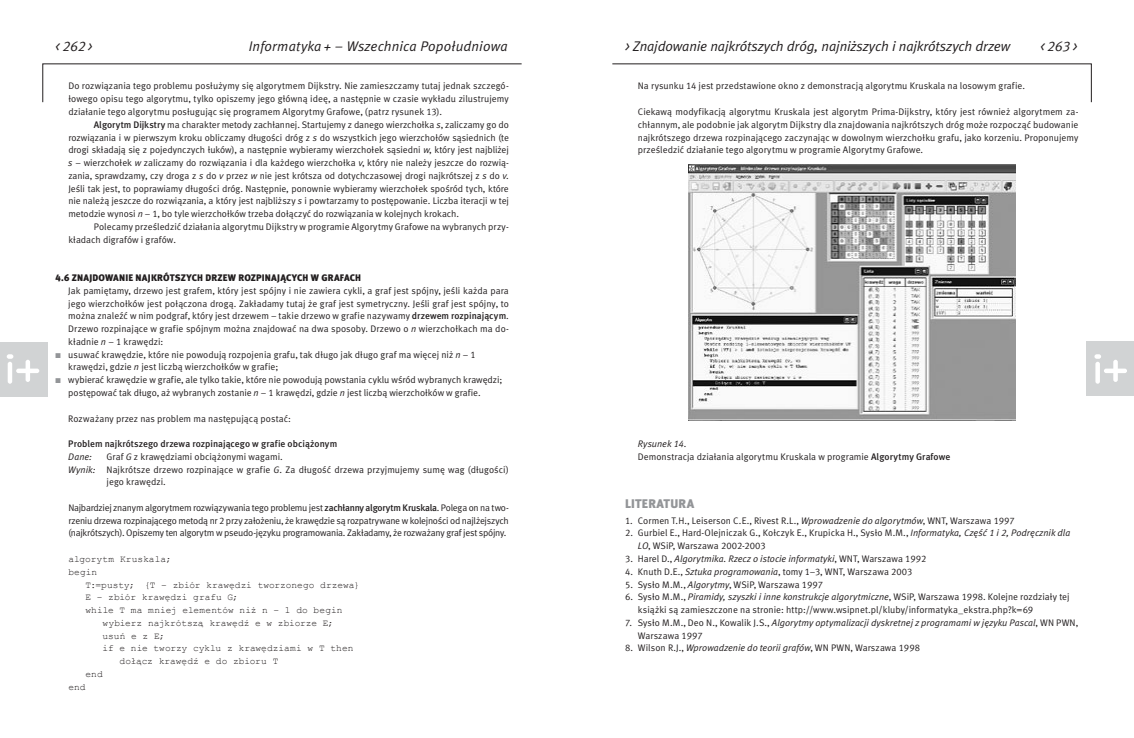
<style>
.page{position:relative;width:1134px;height:738px;background:#fff}
.page>*{position:absolute;margin:0;border:0;box-sizing:border-box;transform-origin:0 0}
.t1{font:italic 14px "Meta Normal CELF";letter-spacing:.005em;color:#221e1f}
.t2{font:12.5px "Meta Black CELF";letter-spacing:.025em;color:#939598}
.t3{font:9.5px/12.8px "Meta Normal CELF";letter-spacing:.005em;color:#221e1f}
.t4{font:9.5px/12.8px "Courier New";color:#221e1f}
.t5{font:italic 9.5px/12.8px "Meta Normal CELF";letter-spacing:.005em;color:#221e1f}
.t6{font:9.5px "Meta Medium CELF";letter-spacing:.005em;color:#221e1f}
.t7{font:9.5px "Meta Black CELF";letter-spacing:.025em;color:#221e1f}
.s1{font-family:"Meta Medium CELF"}
.s2{font-style:italic}
.s3{color:#939598}
.s4{font-style:normal}
</style>
<div class="page">
<svg style="left:42px;top:63px;width:480px;height:40px"></svg>
<svg style="left:612px;top:63px;width:480px;height:40px"></svg>
<div style="left:0;top:341px;width:48px;height:55px;background:#d1d3d4"></div>
<hr style="left:8px;top:361px;width:4px;height:22px;background:#fff;border-radius:2px">
<svg style="left:7px;top:354px;width:32px;height:27px"></svg>
<div style="left:1087px;top:341px;width:47px;height:55px;background:#d1d3d4"></div>
<div style="left:1095px;top:361px;width:5px;height:22px;background:#fff;border-radius:2px"></div>
<svg style="left:1094px;top:354px;width:33px;height:27px"></svg>
<img style="left:688px;top:164px;width:327px;height:256px">
<h1 class="t1" style="left:56px;top:38px;width:38px">&lt; 262 &gt;</h1>
<h1 class="t1" style="left:249px;top:38px;width:260px">Informatyka + – Wszechnica Popołudniowa</h1>
<h1 class="t1" style="left:625px;top:38px;width:386px">&gt; Znajdowanie najkrótszych dróg, najniższych i najkrótszych drzew</h1>
<h1 class="t1" style="left:1040px;top:38px;width:38px">&lt; 263 &gt;</h1>
<p class="t3" style="left:638px;top:80px;width:389px">Na rysunku 14 jest przedstawione okno z demonstracją algorytmu Kruskala na losowym grafie.</p>
<p class="t3" style="left:638px;top:105px;width:442px;text-align:justify">Ciekawą modyfikacją algorytmu Kruskala jest algorytm Prima-Dijkstry, który jest również algorytmem za&shy;chłannym, ale podobnie jak algorytm Dijkstry dla znajdowania najkrótszych dróg może rozpocząć budowanie najkrótszego drzewa rozpinającego zaczynając w dowolnym wierzchołku grafu, jako korzeniu. Proponujemy prześledzić działanie tego algorytmu w programie Algorytmy Grafowe.</p>
<p class="t3" style="left:68px;top:80px;width:442px;text-align:justify">Do rozwiązania tego problemu posłużymy się algorytmem Dijkstry. Nie zamieszczamy tutaj jednak szczegó&shy;łowego opisu tego algorytmu, tylko opiszemy jego główną ideę, a następnie w czasie wykładu zilustrujemy działanie tego algorytmu posługując się programem Algorytmy Grafowe, (patrz rysunek 13).</p>
<p class="t3" style="left:68px;top:118px;width:442px;text-align:justify;text-indent:26px"><span class="s1">Algorytm Dijkstry</span> ma charakter metody zachłannej. Startujemy z danego wierzchołka <span class="s2">s</span>, zaliczamy go do rozwiązania i w pierwszym kroku obliczamy długości dróg z <span class="s2">s</span> do wszystkich jego wierzchołów sąsiednich (te drogi składają się z pojedynczych łuków), a następnie wybieramy wierzchołek sąsiedni <span class="s2">w</span>, który jest najbliżej <span class="s2">s</span> – wierzchołek <span class="s2">w</span> zaliczamy do rozwiązania i dla każdego wierzchołka <span class="s2">v</span>, który nie należy jeszcze do rozwią&shy;zania, sprawdzamy, czy droga z <span class="s2">s</span> do <span class="s2">v</span> przez <span class="s2">w</span> nie jest krótsza od dotychczasowej drogi najkrótszej z <span class="s2">s</span> do <span class="s2">v</span>.<br>Jeśli tak jest, to poprawiamy długości dróg. Następnie, ponownie wybieramy wierzchołek spośród tych, które nie należą jeszcze do rozwiązania, a który jest najbliższy <span class="s2">s</span> i powtarzamy to postępowanie. Liczba iteracji w tej metodzie wynosi <span class="s2">n</span> – 1, bo tyle wierzchołków trzeba dołączyć do rozwiązania w kolejnych krokach.</p>
<p class="t3" style="left:68px;top:220px;width:442px;text-indent:26px">Polecamy prześledzić działania algorytmu Dijkstry w programie Algorytmy Grafowe na wybranych przy&shy;kładach digrafów i grafów.</p>
<p class="t7" style="left:56px;top:272px;width:307px">4.6 ZNAJDOWANIE NAJKRÓTSZYCH DRZEW ROZPINAJĄCYCH W GRAFACH</p>
<p class="t3" style="left:68px;top:284px;width:442px;text-align:justify">Jak pamiętamy, drzewo jest grafem, który jest spójny i nie zawiera cykli, a graf jest spójny, jeśli każda para jego wierzchołków jest połączona drogą. Zakładamy tutaj że graf jest symetryczny. Jeśli graf jest spójny, to można znaleźć w nim podgraf, który jest drzewem – takie drzewo w grafie nazywamy <span class="s1">drzewem rozpinającym</span>.<br>Drzewo rozpinające w grafie spójnym można znajdować na dwa sposoby. Drzewo o <span class="s2">n</span> wierzchołkach ma do&shy;kładnie <span class="s2">n</span> – 1 krawędzi:</p>
<p class="t3" style="left:68px;top:348px;width:409px;text-indent:-13px"><span class="s3">■</span> usuwać krawędzie, które nie powodują rozpojenia grafu, tak długo jak długo graf ma więcej niż <span class="s2">n</span> – 1 krawędzi, gdzie <span class="s2">n</span> jest liczbą wierzchołków w grafie;</p>
<p class="t3" style="left:68px;top:373px;width:435px;text-indent:-13px"><span class="s3">■</span> wybierać krawędzie w grafie, ale tylko takie, które nie powodują powstania cyklu wśród wybranych krawędzi; postępować tak długo, aż wybranych zostanie <span class="s2">n</span> – 1 krawędzi, gdzie <span class="s2">n</span> jest liczbą wierzchołków w grafie.</p>
<p class="t3" style="left:68px;top:411px;width:224px">Rozważany przez nas problem ma następującą postać:</p>
<p class="t6" style="left:68px;top:437px;width:270px">Problem najkrótszego drzewa rozpinającego w grafie obciążonym</p>
<p class="t5" style="left:68px;top:450px;width:25px">Dane:</p>
<p class="t3" style="left:107px;top:450px;width:178px">Graf <span class="s2">G</span> z krawędziami obciążonymi wagami.</p>
<p class="t3" style="left:68px;top:462px;width:442px"><span class="s2">Wynik:</span> Najkrótsze drzewo rozpinające w grafie <span class="s2">G</span>. Za długość drzewa przyjmujemy sumę wag (długości)</p>
<p class="t3" style="left:107px;top:475px;width:61px">jego krawędzi.</p>
<p class="t3" style="left:68px;top:501px;width:442px;text-align:justify">Najbardziej znanym algorytmem rozwiązywania tego problemu jest <span class="s1">zachłanny algorytm Kruskala</span>. Polega on na two&shy;rzeniu drzewa rozpinającego metodą nr 2 przy założeniu, że krawędzie są rozpatrywane w kolejności od najlżejszych (najkrótszych). Opiszemy ten algorytm w pseudo-języku programowania. Zakładamy, że rozważany graf jest spójny.</p>
<p class="t4" style="left:68px;top:552px;width:105px">algorytm Kruskala; begin</p>
<p class="t4" style="left:85px;top:577px;width:275px">T:=pusty; {T – zbiór krawędzi tworzonego drzewa}</p>
<p class="t4" style="left:85px;top:590px;width:154px">E – zbiór krawędzi grafu G;</p>
<p class="t4" style="left:85px;top:603px;width:259px">while T ma mniej elementów niż n – 1 do begin</p>
<p class="t4" style="left:103px;top:615px;width:232px">wybierz najkrótszą krawędź e w zbiorze E;</p>
<p class="t4" style="left:103px;top:628px;width:64px">usuń e z E;</p>
<p class="t4" style="left:103px;top:641px;width:252px">if e nie tworzy cyklu z krawędziami w T then</p>
<p class="t4" style="left:120px;top:654px;width:160px">dołącz krawędź e do zbioru T</p>
<p class="t4" style="left:85px;top:666px;width:19px">end</p>
<p class="t4" style="left:68px;top:679px;width:19px">end</p>
<p class="t3" style="left:638px;top:437px;width:314px"><span class="s2">Rysunek 14.<br></span>Demonstracja działania algorytmu Kruskala w programie <span class="s1">Algorytmy Grafowe</span></p>
<h2 class="t2" style="left:625px;top:496px;width:70px">LITERATURA</h2>
<p class="t3" style="left:625px;top:513px;width:391px">1. Cormen T.H., Leiserson C.E., Rivest R.L., <span class="s2">Wprowadzenie do algorytmów</span>, WNT, Warszawa 1997</p>
<p class="t3" style="left:638px;top:526px;width:434px;text-indent:-13px">2. Gurbiel E., Hard-Olejniczak G., Kołczyk E., Krupicka H., Sysło M.M., <span class="s2">Informatyka, Część 1 i 2, Podręcznik dla<br>LO</span>, WSiP, Warszawa 2002-2003</p>
<p class="t5" style="left:625px;top:552px;width:303px"><span class="s4">3. Harel D.,</span> Algorytmika. Rzecz o istocie informatyki<span class="s4">, WNT, Warszawa 1992</span></p>
<p class="t3" style="left:625px;top:564px;width:289px">4. Knuth D.E., <span class="s2">Sztuka programowania</span>, tomy 1–3, WNT, Warszawa 2003</p>
<p class="t3" style="left:625px;top:577px;width:199px">5. Sysło M.M., <span class="s2">Algorytmy</span>, WSiP, Warszawa 1997</p>
<p class="t3" style="left:638px;top:590px;width:433px;text-indent:-13px">6. Sysło M.M., <span class="s2">Piramidy, szyszki i inne konstrukcje algorytmiczne</span>, WSiP, Warszawa 1998. Kolejne rozdziały tej książki są zamieszczone na stronie: http://www.wsipnet.pl/kluby/informatyka_ekstra.php?k=69</p>
<p class="t5" style="left:638px;top:615px;width:442px;text-indent:-13px"><span class="s4">7. Sysło M.M., Deo N., Kowalik J.S.,</span> Algorytmy optymalizacji dyskretnej z programami w języku Pascal<span class="s4">, WN PWN,<br>Warszawa 1997</span></p>
<p class="t3" style="left:625px;top:641px;width:296px">8. Wilson R.J., <span class="s2">Wprowadzenie do teorii grafów</span>, WN PWN, Warszawa 1998</p>
</div>
